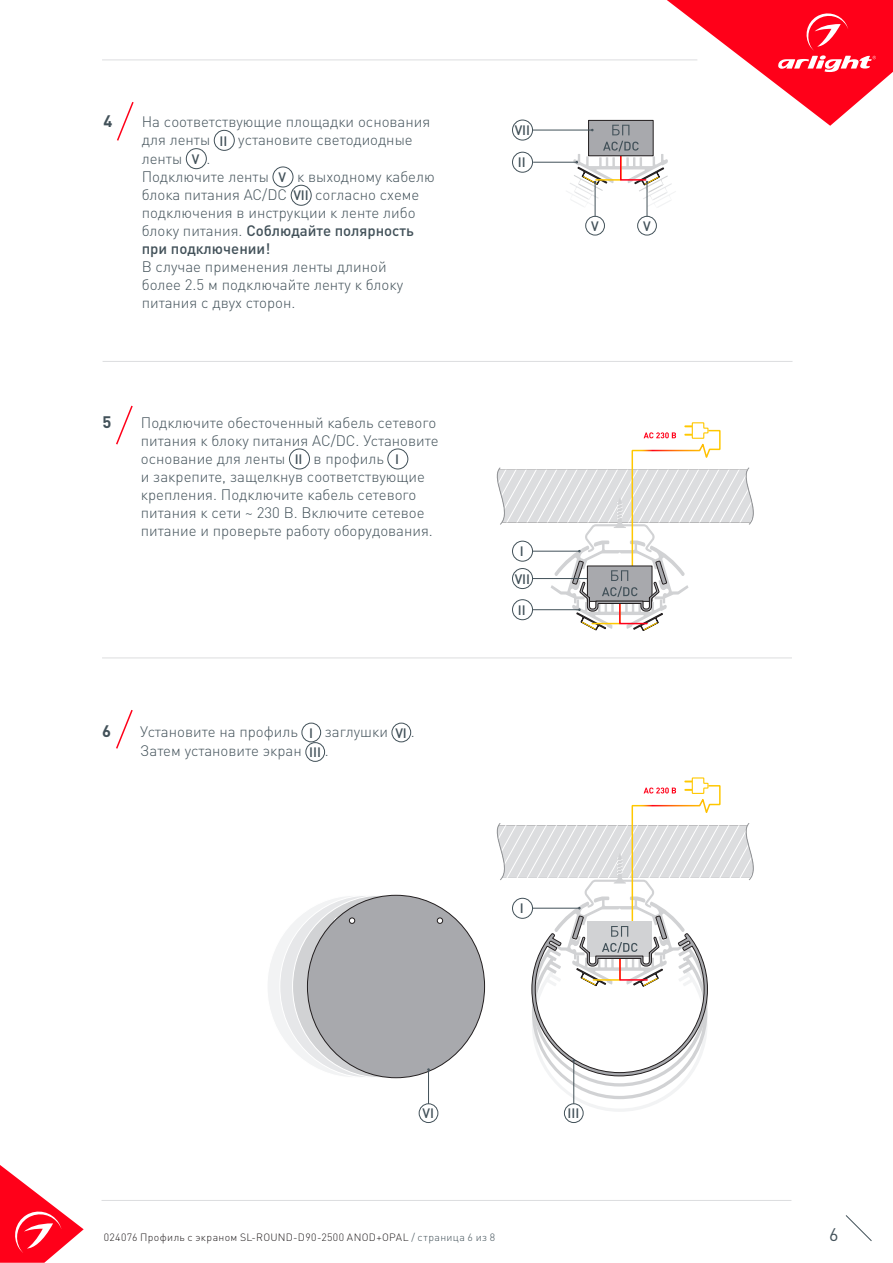
<style>
.page{position:relative;width:893px;height:1263px;background:#fff}
.page>*{position:absolute;margin:0;border:0;box-sizing:border-box;transform-origin:0 0}
.t1{font:18px "DIN Pro";color:#425159}
.t2{font:700 16.5px "DIN Pro";color:#425159}
.t3{font:300 15px/18px "DIN Pro";color:#425159}
.t4{font:500 13.5px "DIN Pro";color:#425159}
.t5{font:300 10.5px "DIN Pro";letter-spacing:.035em;color:#231f20}
.s1{font-weight:500}
.s2{color:#425159}
</style>
<div class="page">
<svg style="left:0;top:1165px;width:84px;height:98px"></svg>
<svg style="left:845px;top:1215px;width:27px;height:26px"></svg>
<svg style="left:667px;top:0;width:226px;height:126px"></svg>
<hr style="left:102px;top:60px;width:595px;height:1px;background:#dcdddf">
<div style="left:267px;top:895px;width:177px;height:183px;background:#f2f3f4;border-radius:50%"></div>
<div style="left:280px;top:895px;width:177px;height:183px;background:#e6e7e9;border-radius:50%"></div>
<div style="left:293px;top:895px;width:177px;height:183px;background:#d1d2d4;border-radius:50%"></div>
<hr style="left:102px;top:1200px;width:689px;height:1px;background:#dcdddf">
<div style="left:302px;top:723px;width:19px;height:19px;border:1px solid #425159;border-radius:50%"></div>
<div style="left:392px;top:723px;width:19px;height:19px;border:1px solid #425159;border-radius:50%"></div>
<div style="left:306px;top:742px;width:19px;height:19px;border:1px solid #425159;border-radius:50%"></div>
<svg style="left:116px;top:710px;width:17px;height:39px"></svg>
<div style="left:289px;top:449px;width:21px;height:20px;border:1px solid #425159;border-radius:50%"></div>
<div style="left:388px;top:449px;width:20px;height:20px;border:1px solid #425159;border-radius:50%"></div>
<svg style="left:116px;top:405px;width:17px;height:40px"></svg>
<hr style="left:102px;top:657px;width:690px;height:1px;background:#dcdddf">
<hr style="left:103px;top:361px;width:689px;height:1px;background:#dcdddf">
<div style="left:214px;top:130px;width:20px;height:21px;border:1px solid #425159;border-radius:50%"></div>
<div style="left:186px;top:148px;width:21px;height:21px;border:1px solid #425159;border-radius:50%"></div>
<div style="left:273px;top:167px;width:20px;height:20px;border:1px solid #425159;border-radius:50%"></div>
<div style="left:291px;top:185px;width:20px;height:20px;border:1px solid #425159;border-radius:50%"></div>
<svg style="left:117px;top:102px;width:17px;height:39px"></svg>
<div style="left:419px;top:1103px;width:19px;height:20px;border:1px solid #425159;border-radius:50%"></div>
<div style="left:564px;top:1103px;width:19px;height:20px;border:1px solid #425159;border-radius:50%"></div>
<div style="left:637px;top:216px;width:20px;height:19px;border:1px solid #425159;border-radius:50%"></div>
<hr style="left:647px;top:183px;width:1px;height:33px;background:#425159">
<div style="left:585px;top:216px;width:20px;height:19px;border:1px solid #425159;border-radius:50%"></div>
<hr style="left:595px;top:183px;width:1px;height:33px;background:#425159">
<div style="left:589px;top:120px;width:64px;height:36px;background:#a8a9ad"></div>
<div style="left:588px;top:120px;width:65px;height:36px;border:1px solid #231f20"></div>
<div style="left:307px;top:895px;width:178px;height:183px;background:#a8a9ad;border-radius:50%"></div>
<svg style="left:308px;top:917px;width:135px;height:7px"></svg>
<div style="left:512px;top:120px;width:21px;height:20px;border:1px solid #425159;border-radius:50%"></div>
<hr style="left:533px;top:130px;width:59px;height:1px;background:#425159">
<div style="left:512px;top:152px;width:21px;height:20px;border:1px solid #425159;border-radius:50%"></div>
<hr style="left:533px;top:162px;width:43px;height:1px;background:#425159">
<hr style="left:428px;top:1070px;width:1px;height:34px;background:#425159">
<svg style="left:612px;top:125px;width:17px;height:10px"></svg>
<svg style="left:565px;top:141px;width:111px;height:67px"></svg>
<svg style="left:496px;top:422px;width:258px;height:209px"></svg>
<svg style="left:496px;top:777px;width:258px;height:335px"></svg>
<p class="t2" style="left:103px;top:110px;width:10px">4</p>
<p class="t3" style="left:142px;top:112px;width:290px">На соответствующие площадки основания для ленты</p>
<p class="t4" style="left:219px;top:131px;width:9px">II</p>
<p class="t3" style="left:238px;top:130px;width:176px">установите светодиодные</p>
<p class="t3" style="left:142px;top:149px;width:42px">ленты</p>
<p class="t4" style="left:192px;top:150px;width:9px">V</p>
<p class="t3" style="left:142px;top:149px;width:129px;text-align:center">.<br>Подключите ленты</p>
<p class="t4" style="left:278px;top:168px;width:9px">V</p>
<p class="t3" style="left:297px;top:167px;width:139px">к выходному кабелю</p>
<p class="t3" style="left:142px;top:185px;width:147px">блока питания AC/DC</p>
<p class="t4" style="left:293px;top:186px;width:17px">VII</p>
<p class="t3" style="left:142px;top:185px;width:279px;text-indent:173px">согласно схеме подключения в инструкции к ленте либо блоку питания. <span class="s1">Соблюдайте полярность при подключении!<br></span>В случае применения ленты длиной более 2.5 м подключайте ленту к блоку питания с двух сторон.</p>
<p class="t2" style="left:103px;top:411px;width:10px">5</p>
<p class="t3" style="left:141px;top:413px;width:299px">Подключите обесточенный кабель сетевого питания к блоку питания AC/DC. Установите основание для ленты</p>
<p class="t4" style="left:295px;top:450px;width:9px">II</p>
<p class="t3" style="left:313px;top:449px;width:72px">в профиль</p>
<p class="t4" style="left:395px;top:450px;width:5px">I</p>
<p class="t3" style="left:141px;top:467px;width:294px">и закрепите, защелкнув соответствующие крепления. Подключите кабель сетевого питания к сети ~ 230 В. Включите сетевое питание и проверьте работу оборудования.</p>
<p class="t2" style="left:102px;top:720px;width:10px">6</p>
<p class="t3" style="left:140px;top:722px;width:159px">Установите на профиль</p>
<p class="t4" style="left:309px;top:724px;width:5px">I</p>
<p class="t3" style="left:325px;top:722px;width:65px">заглушки</p>
<p class="t4" style="left:395px;top:724px;width:13px">VI</p>
<p class="t3" style="left:411px;top:722px;width:5px">.</p>
<p class="t3" style="left:140px;top:741px;width:163px">Затем установите экран</p>
<p class="t4" style="left:309px;top:743px;width:13px">III</p>
<p class="t3" style="left:325px;top:741px;width:5px">.</p>
<p class="t4" style="left:515px;top:121px;width:17px">VII</p>
<p class="t4" style="left:518px;top:153px;width:9px">II</p>
<p class="t4" style="left:591px;top:217px;width:9px">V</p>
<p class="t4" style="left:643px;top:217px;width:9px">V</p>
<p class="t4" style="left:520px;top:542px;width:5px">I</p>
<p class="t4" style="left:515px;top:569px;width:17px">VII</p>
<p class="t4" style="left:518px;top:601px;width:9px">II</p>
<p class="t4" style="left:520px;top:899px;width:5px">I</p>
<p class="t4" style="left:423px;top:1104px;width:13px">VI</p>
<p class="t4" style="left:568px;top:1104px;width:13px">III</p>
<p class="t5" style="left:104px;top:1230px;width:393px">024076 Профиль с экраном SL-ROUND-D90-2500 ANOD+OPAL <span class="s2">/ страница 6 из 8</span></p>
<p class="t1" style="left:829px;top:1222px;width:11px">6</p>
</div>
